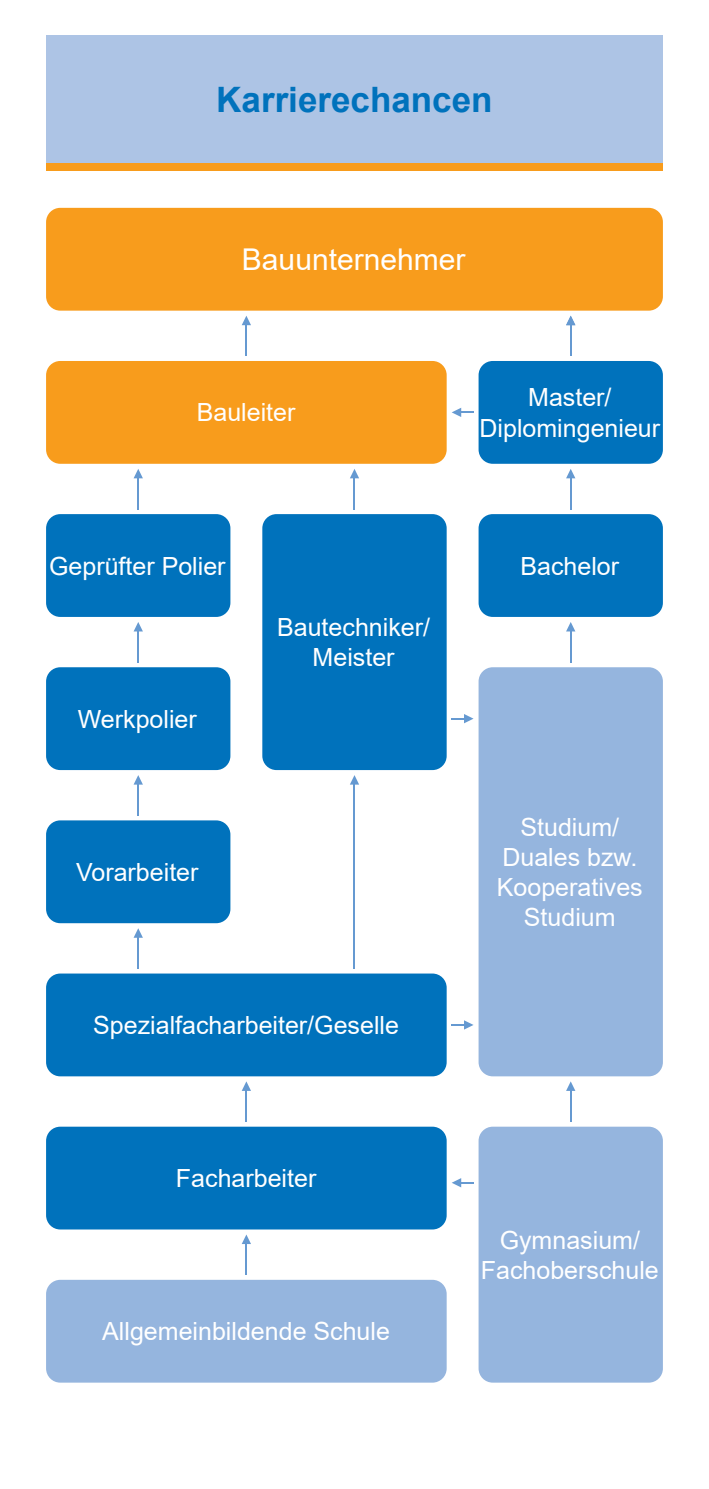
<style>
.page{position:relative;width:709px;height:1489px;background:#fff}
.page>*{position:absolute;margin:0;border:0;box-sizing:border-box;transform-origin:0 0}
.t1{font:700 35px "Arial";color:#0072bc}
.t2{font:30px "Arial";color:#fff}
.t3{font:25px/30px "Arial";color:#fff;text-align:center}
</style>
<div class="page">
<div style="left:46px;top:163px;width:617px;height:7px;background:#f89c1c"></div>
<div style="left:46px;top:35px;width:617px;height:128px;background:#adc4e5"></div>
<div style="left:46px;top:208px;width:617px;height:102px;background:#f89c1c;border-radius:14px"></div>
<div style="left:46px;top:361px;width:400px;height:103px;background:#f89c1c;border-radius:14px"></div>
<div style="left:46px;top:514px;width:184px;height:103px;background:#0072bc;border-radius:14px"></div>
<div style="left:46px;top:667px;width:184px;height:103px;background:#0072bc;border-radius:14px"></div>
<div style="left:46px;top:820px;width:184px;height:103px;background:#0072bc;border-radius:14px"></div>
<div style="left:46px;top:973px;width:400px;height:103px;background:#0072bc;border-radius:14px"></div>
<div style="left:46px;top:1126px;width:400px;height:103px;background:#0072bc;border-radius:14px"></div>
<div style="left:46px;top:1279px;width:400px;height:103px;background:#95b5de;border-radius:14px"></div>
<div style="left:478px;top:361px;width:185px;height:103px;background:#0072bc;border-radius:14px"></div>
<div style="left:478px;top:514px;width:185px;height:103px;background:#0072bc;border-radius:14px"></div>
<div style="left:478px;top:667px;width:185px;height:409px;background:#95b5de;border-radius:14px"></div>
<div style="left:478px;top:1126px;width:185px;height:256px;background:#95b5de;border-radius:14px"></div>
<div style="left:262px;top:514px;width:184px;height:256px;background:#0072bc;border-radius:14px"></div>
<hr style="left:245px;top:322px;width:2px;height:34px;background:#6599d1">
<svg style="left:242px;top:316px;width:9px;height:9px"></svg>
<hr style="left:570px;top:475px;width:1px;height:34px;background:#6599d1">
<svg style="left:566px;top:469px;width:9px;height:9px"></svg>
<hr style="left:570px;top:322px;width:1px;height:34px;background:#6599d1">
<svg style="left:566px;top:315px;width:9px;height:10px"></svg>
<hr style="left:570px;top:628px;width:1px;height:34px;background:#6599d1">
<svg style="left:566px;top:622px;width:9px;height:9px"></svg>
<hr style="left:354px;top:475px;width:1px;height:34px;background:#6599d1">
<svg style="left:350px;top:469px;width:9px;height:9px"></svg>
<hr style="left:137px;top:475px;width:2px;height:34px;background:#6599d1">
<svg style="left:134px;top:469px;width:9px;height:9px"></svg>
<hr style="left:137px;top:628px;width:2px;height:34px;background:#6599d1">
<svg style="left:134px;top:622px;width:9px;height:9px"></svg>
<hr style="left:137px;top:781px;width:2px;height:34px;background:#6599d1">
<svg style="left:134px;top:775px;width:9px;height:9px"></svg>
<hr style="left:354px;top:781px;width:1px;height:187px;background:#6599d1">
<svg style="left:350px;top:775px;width:9px;height:9px"></svg>
<hr style="left:245px;top:1088px;width:2px;height:33px;background:#6599d1">
<svg style="left:242px;top:1081px;width:9px;height:9px"></svg>
<hr style="left:245px;top:1241px;width:2px;height:33px;background:#6599d1">
<svg style="left:242px;top:1234px;width:9px;height:9px"></svg>
<hr style="left:570px;top:1088px;width:1px;height:33px;background:#6599d1">
<svg style="left:566px;top:1081px;width:9px;height:9px"></svg>
<svg style="left:452px;top:1178px;width:21px;height:9px"></svg>
<svg style="left:451px;top:1020px;width:22px;height:9px"></svg>
<svg style="left:451px;top:714px;width:22px;height:9px"></svg>
<svg style="left:452px;top:408px;width:21px;height:9px"></svg>
<hr style="left:137px;top:935px;width:2px;height:33px;background:#6599d1">
<svg style="left:134px;top:928px;width:9px;height:9px"></svg>
<h1 class="t1" style="left:216px;top:75px;width:278px">Karrierechancen</h1>
<p class="t2" style="left:242px;top:239px;width:225px">Bauunternehmer</p>
<p class="t3" style="left:197px;top:397px;width:100px">Bauleiter</p>
<p class="t3" style="left:49px;top:550px;width:178px">Geprüfter Polier</p>
<p class="t3" style="left:78px;top:703px;width:120px">Werkpolier</p>
<p class="t3" style="left:76px;top:857px;width:124px">Vorarbeiter</p>
<p class="t3" style="left:277px;top:612px;width:154px">Bautechniker/<br>Meister</p>
<p class="t3" style="left:93px;top:1010px;width:307px">Spezialfacharbeiter/Geselle</p>
<p class="t3" style="left:479px;top:382px;width:182px">Master/<br>Diplomingenieur</p>
<p class="t3" style="left:520px;top:550px;width:100px">Bachelor</p>
<p class="t3" style="left:497px;top:812px;width:147px">Studium/<br>Duales bzw.<br>Kooperatives<br>Studium</p>
<p class="t3" style="left:176px;top:1163px;width:142px">Facharbeiter</p>
<p class="t3" style="left:102px;top:1316px;width:289px">Allgemeinbildende Schule</p>
<p class="t3" style="left:481px;top:1224px;width:179px">Gymnasium/<br>Fachoberschule</p>
</div>
